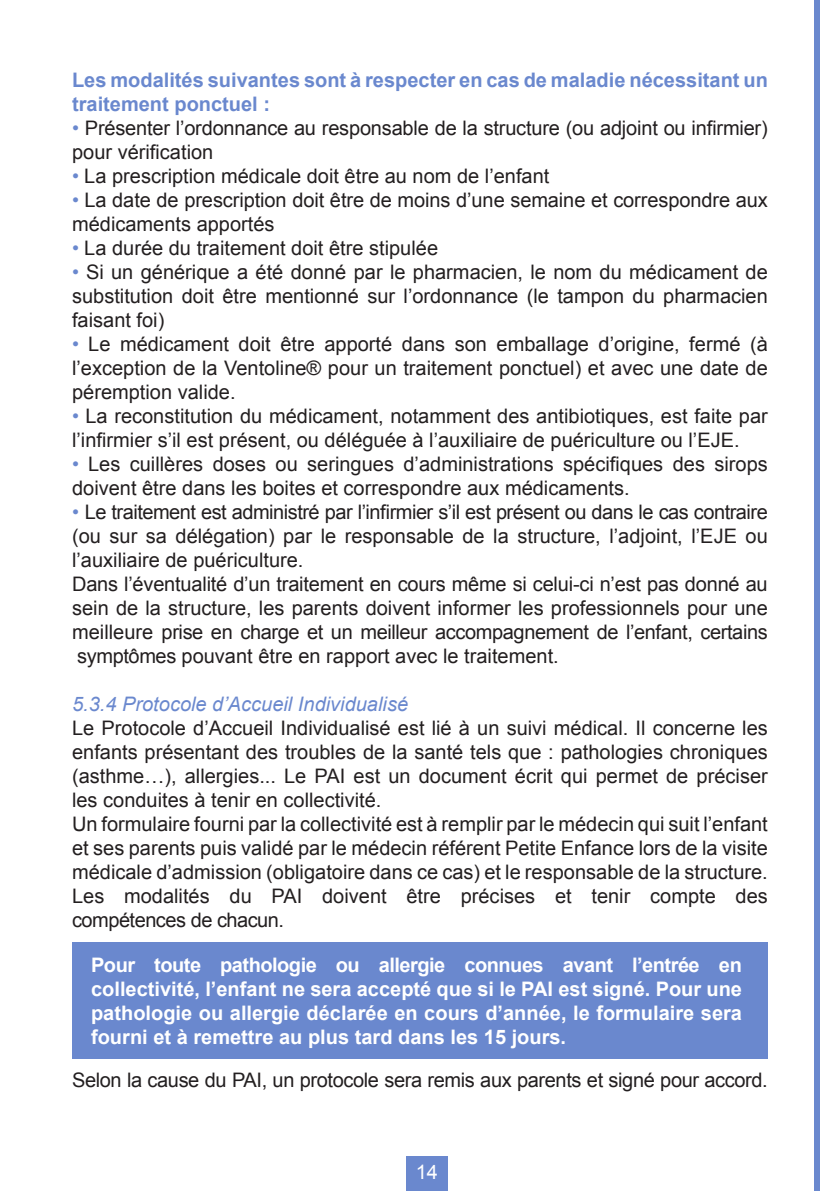
<style>
.page{position:relative;width:840px;height:1191px;background:#fff}
.page>*{position:absolute;margin:0;border:0;box-sizing:border-box;transform-origin:0 0}
.t1{font:20px/24px "Arial";color:#231f20;text-align:justify}
.t2{font:700 20px "Arial";color:#fff}
.t3{font:20px/24px "Arial";letter-spacing:-.025em;color:#231f20}
.t4{font:700 20px "Arial";color:#6a88ce}
.t5{font:20px "Arial";letter-spacing:-.02em;color:#231f20}
.t6{font:700 20px "Arial";letter-spacing:-.025em;color:#fff}
.t7{font:italic 20px "Arial";color:#6a88ce}
.t8{font:20px "Arial";color:#fff}
.s1{color:#6a88ce}
</style>
<div class="page">
<div style="left:406px;top:1157px;width:41px;height:34px;background:#6a88ce"></div>
<div style="left:72px;top:942px;width:695px;height:117px;background:#6a88ce"></div>
<div style="left:813px;top:0;width:6px;height:1191px;background:#6a88ce"></div>
<p class="t4" style="left:72px;top:66px;width:697px">Les modalités suivantes sont à respecter en cas de maladie nécessitant un</p>
<p class="t4" style="left:72px;top:90px;width:199px">traitement ponctuel :</p>
<p class="t1" style="left:72px;top:116px;width:696px"><span class="s1">•</span> Présenter l’ordonnance au responsable de la structure (ou adjoint ou infirmier)</p>
<p class="t1" style="left:72px;top:140px;width:143px">pour vérification</p>
<p class="t1" style="left:72px;top:164px;width:478px"><span class="s1">•</span> La prescription médicale doit être au nom de l’enfant</p>
<p class="t1" style="left:72px;top:188px;width:697px"><span class="s1">•</span> La date de prescription doit être de moins d’une semaine et correspondre aux</p>
<p class="t1" style="left:72px;top:212px;width:204px">médicaments apportés</p>
<p class="t1" style="left:72px;top:236px;width:367px"><span class="s1">•</span> La durée du traitement doit être stipulée</p>
<p class="t1" style="left:72px;top:260px;width:696px"><span class="s1">•</span> Si un générique a été donné par le pharmacien, le nom du médicament de substitution doit être mentionné sur l’ordonnance (le tampon du pharmacien</p>
<p class="t1" style="left:72px;top:308px;width:94px">faisant foi)</p>
<p class="t1" style="left:72px;top:332px;width:696px"><span class="s1">•</span> Le médicament doit être apporté dans son emballage d’origine, fermé (à l’exception de la Ventoline® pour un traitement ponctuel) et avec une date de</p>
<p class="t1" style="left:72px;top:380px;width:165px">péremption valide.</p>
<p class="t1" style="left:72px;top:404px;width:697px"><span class="s1">•</span> La reconstitution du médicament, notamment des antibiotiques, est faite par</p>
<p class="t1" style="left:72px;top:428px;width:668px">l’infirmier s’il est présent, ou déléguée à l’auxiliaire de puériculture ou l’EJE.</p>
<p class="t1" style="left:72px;top:452px;width:697px"><span class="s1">•</span> Les cuillères doses ou seringues d’administrations spécifiques des sirops</p>
<p class="t1" style="left:72px;top:476px;width:558px">doivent être dans les boites et correspondre aux médicaments.</p>
<p class="t3" style="left:72px;top:500px;width:697px"><span class="s1">•</span> Le traitement est administré par l’infirmier s’il est présent ou dans le cas contraire (ou sur sa délégation) par le responsable de la structure, l’adjoint, l’EJE ou</p>
<p class="t1" style="left:72px;top:548px;width:233px">l’auxiliaire de puériculture.</p>
<p class="t1" style="left:72px;top:572px;width:697px">Dans l’éventualité d’un traitement en cours même si celui-ci n’est pas donné au sein de la structure, les parents doivent informer les professionnels pour une meilleure prise en charge et un meilleur accompagnement de l’enfant, certains</p>
<p class="t1" style="left:77px;top:644px;width:483px">symptômes pouvant être en rapport avec le traitement.</p>
<p class="t7" style="left:72px;top:691px;width:337px">5.3.4 Protocole d’Accueil Individualisé</p>
<p class="t1" style="left:72px;top:716px;width:697px">Le Protocole d’Accueil Individualisé est lié à un suivi médical. Il concerne les enfants présentant des troubles de la santé tels que : pathologies chroniques (asthme…), allergies... Le PAI est un document écrit qui permet de préciser</p>
<p class="t1" style="left:72px;top:788px;width:311px">les conduites à tenir en collectivité.</p>
<p class="t1" style="left:72px;top:812px;width:697px">Un formulaire fourni par la collectivité est à remplir par le médecin qui suit l’enfant et ses parents puis validé par le médecin référent Petite Enfance lors de la visite médicale d’admission (obligatoire dans ce cas) et le responsable de la structure.</p>
<p class="t1" style="left:72px;top:884px;width:697px">Les modalités du PAI doivent être précises et tenir compte des</p>
<p class="t3" style="left:72px;top:908px;width:213px">compétences de chacun.</p>
<p class="t6" style="left:91px;top:951px;width:652px">Pour toute pathologie ou allergie connues avant l’entrée en</p>
<p class="t2" style="left:91px;top:975px;width:652px">collectivité, l’enfant ne sera accepté que si le PAI est signé. Pour une</p>
<p class="t2" style="left:91px;top:999px;width:652px">pathologie ou allergie déclarée en cours d’année, le formulaire sera</p>
<p class="t2" style="left:91px;top:1023px;width:476px">fourni et à remettre au plus tard dans les 15 jours.</p>
<p class="t5" style="left:72px;top:1066px;width:696px">Selon la cause du PAI, un protocole sera remis aux parents et signé pour accord.</p>
<p class="t8" style="left:415px;top:1158px;width:24px">14</p>
</div>
